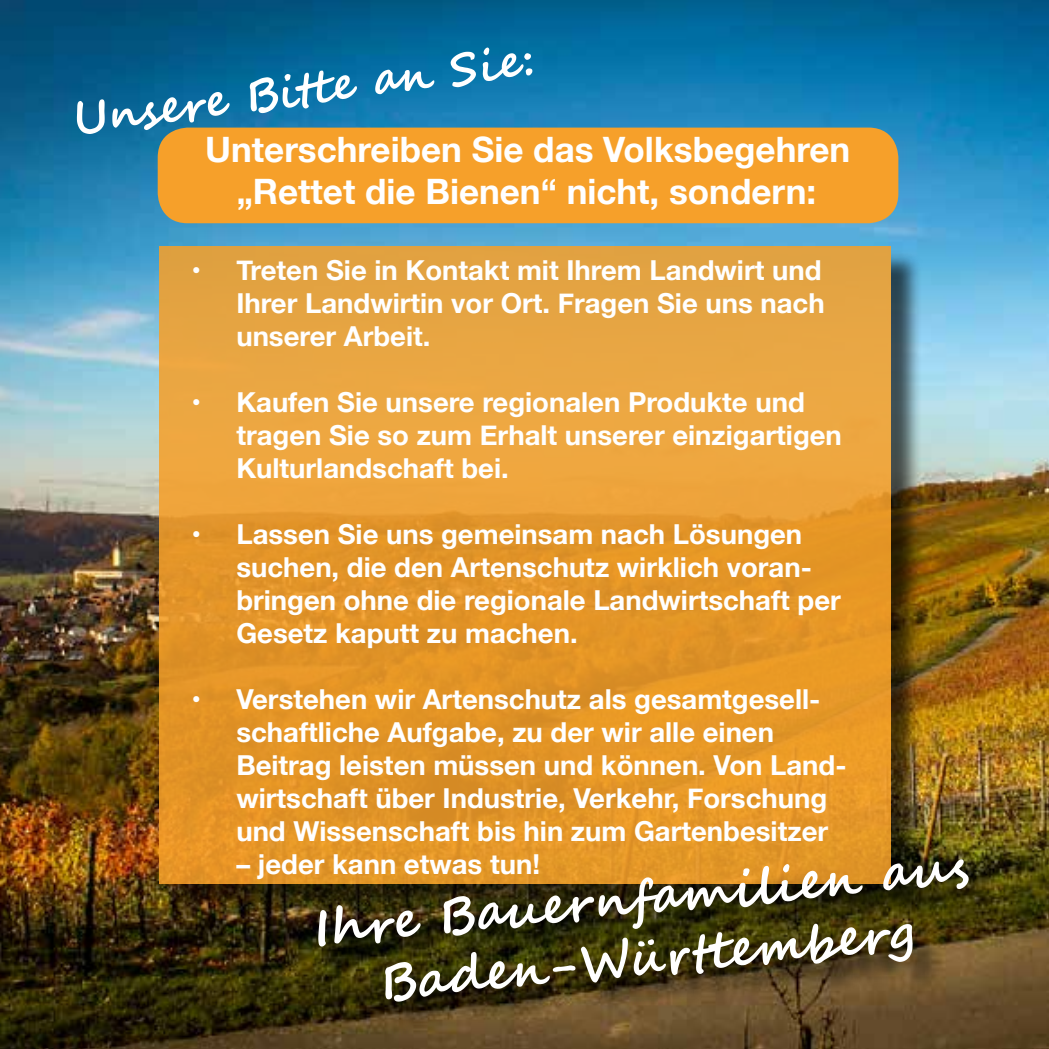
<style>
.page{position:relative;width:1049px;height:1049px;background:#fff}
.page>*{position:absolute;margin:0;border:0;box-sizing:border-box;transform-origin:0 0}
.t1{font:700 50px/59.8px "Segoe Script";color:#fff;text-align:center}
.t2{font:700 45px "Segoe Script";color:#fff}
.t3{font:700 35px/42px "Helvetica Neue";color:#fff;text-align:center}
.t4{font:700 27.5px/33px "Helvetica Neue";color:#fff}
</style>
<div class="page">
<img style="left:0;top:0;width:1049px;height:1049px">
<div style="left:163px;top:250px;width:760px;height:665px;background:#000;opacity:.75"></div>
<svg style="left:159px;top:246px;width:732px;height:638px;background:#e69c32"></svg>
<div style="left:158px;top:128px;width:740px;height:95px;background:#f6a02a;border-radius:30px"></div>
<div style="left:322px;top:864px;width:676px;height:167px;background:#000;opacity:.75"></div>
<h2 class="t2" style="left:68px;top:86px;width:466px;rotate:-8deg">Unsere Bitt e an Sie:</h2>
<p class="t3" style="left:205px;top:129px;width:646px">Unterschreiben Sie das Volksbegehren „Rettet die Bienen“ nicht, sondern:</p>
<p class="t4" style="left:236px;top:254px;width:590px;text-align:justify;text-indent:-45px">• Treten Sie in Kontakt mit Ihrem Landwirt und Ihrer Landwirtin vor Ort. Fragen Sie uns nach unserer Arbeit.</p>
<p class="t4" style="left:236px;top:386px;width:607px;text-indent:-45px">• Kaufen Sie unsere regionalen Produkte und tragen Sie so zum Erhalt unserer einzigartigen<br>Kulturlandschaft bei.</p>
<p class="t4" style="left:236px;top:518px;width:606px;text-indent:-45px">• Lassen Sie uns gemeinsam nach Lösungen suchen, die den Artenschutz wirklich voran&shy;bringen ohne die regionale Landwirtschaft per Gesetz kaputt zu machen.</p>
<p class="t4" style="left:236px;top:683px;width:612px;text-indent:-45px">• Verstehen wir Artenschutz als gesamtgesell&shy;schaftliche Aufgabe, zu der wir alle einen Beitrag leisten müssen und können. Von Land&shy;wirtschaft über Industrie, Verkehr, Forschung und Wissenschaft bis hin zum Gartenbesitzer</p>
<p class="t4" style="left:236px;top:848px;width:305px">– jeder kann etwas tun!</p>
<h1 class="t1" style="left:312px;top:898px;width:660px;rotate:-5deg">Ihre Bauernfamilien aus<br>Baden-Würt temberg</h1>
</div>
